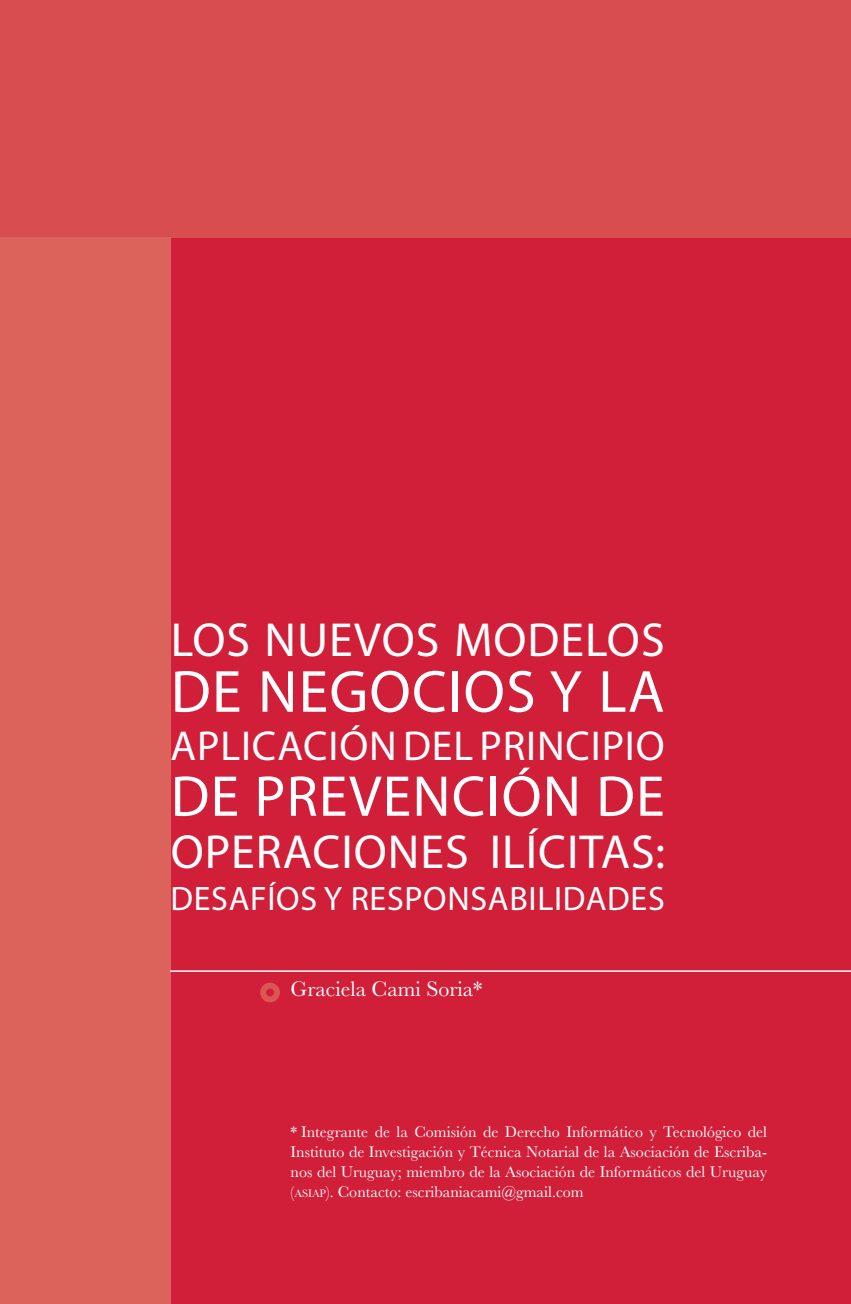
<style>
.page{position:relative;width:851px;height:1304px;background:#fff}
.page>*{position:absolute;margin:0;border:0;box-sizing:border-box;transform-origin:0 0}
.t1{font:60px "Myriad Pro";letter-spacing:.02em;color:#fff}
.t2{font:58px "Myriad Pro";letter-spacing:.02em;color:#fff}
.t3{font:48px "Myriad Pro";letter-spacing:.02em;color:#fff}
.t4{font:42px "Myriad Pro";letter-spacing:.02em;color:#fff}
.t5{font:34px "Myriad Pro";letter-spacing:.02em;color:#fff}
.t6{font:22px "Baskerville";color:#fff}
.t7{font:16px/20px "Baskerville";color:#fff;text-align:justify}
.s1{font-size:11.2px}
</style>
<div class="page">
<div style="left:0;top:0;width:850px;height:1304px;background:#d11e39"></div>
<div style="left:0;top:0;width:850px;height:238px;background:#d84d4e"></div>
<div style="left:0;top:238px;width:170px;height:1066px;background:#db635c"></div>
<div style="left:260px;top:983px;width:20px;height:19px;background:#d95654;border-radius:50%"></div>
<div style="left:266px;top:988px;width:8px;height:8px;background:#d11e39;border-radius:50%"></div>
<hr style="left:170px;top:970px;width:680px;height:2px;background:#fff">
<h3 class="t3" style="left:171px;top:613px;width:495px">LOS NUEVOS MODELOS</h3>
<h1 class="t1" style="left:171px;top:659px;width:495px">DE NEGOCIOS Y LA</h1>
<h3 class="t4" style="left:170px;top:723px;width:495px">APLICACIÓN DEL PRINCIPIO</h3>
<h2 class="t2" style="left:171px;top:765px;width:495px">DE PREVENCIÓN DE</h2>
<h3 class="t3" style="left:171px;top:825px;width:496px">OPERACIONES ILÍCITAS:</h3>
<h3 class="t5" style="left:170px;top:880px;width:495px">DESAFÍOS Y RESPONSABILIDADES</h3>
<h3 class="t6" style="left:290px;top:975px;width:193px">Graciela Cami Soria*</h3>
<p class="t7" style="left:290px;top:1122px;width:478px">* Integrante de la Comisión de Derecho Informático y Tecnológico del Instituto de Investigación y Técnica Notarial de la Asociación de Escriba&shy;nos del Uruguay; miembro de la Asociación de Informáticos del Uruguay (<span class="s1">ASIAP</span>). Contacto: escribaniacami@gmail.com</p>
</div>
